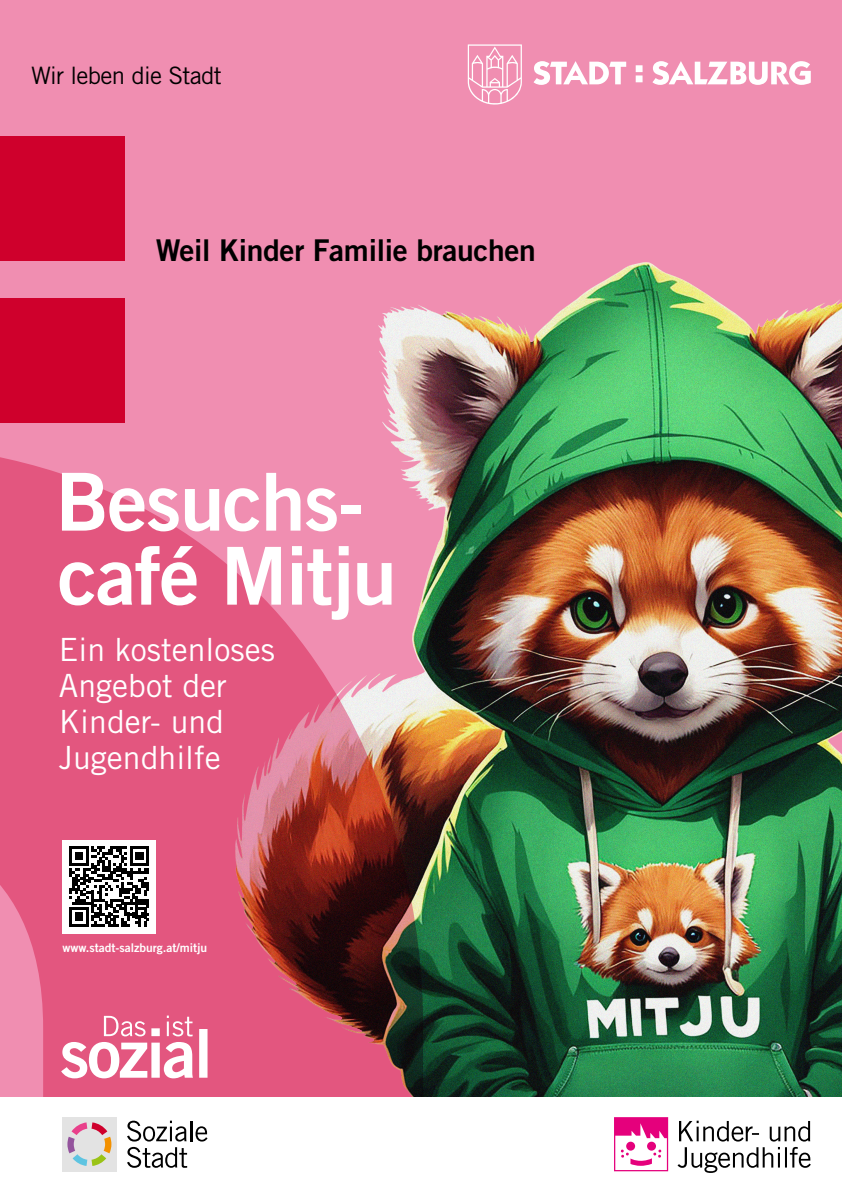
<style>
.page{position:relative;width:842px;height:1191px;background:#fff}
.page>*{position:absolute;margin:0;border:0;box-sizing:border-box;transform-origin:0 0}
.t1{font:80px/74px "Trade Gothic LT Std Bd 2";letter-spacing:-.02em;color:#fff}
.t2{font:32px/36px "Trade Gothic LT Std";color:#fff}
.t3{font:30px "Trade Gothic LT Std Bd 2";letter-spacing:-.01em;color:#000}
.t4{font:24px "Trade Gothic LT Std";letter-spacing:-.025em;color:#000}
.t5{font:12px "Trade Gothic LT Std Bd 2";color:#fff}
</style>
<div class="page">
<div style="left:0;top:0;width:842px;height:1097px;background:#f08eb1"></div>
<img style="left:378px;top:262px;width:464px;height:835px">
<svg style="left:0;top:443px;width:423px;height:654px;fill:#e3567f"></svg>
<svg style="left:533px;top:61px;width:93px;height:24px"></svg>
<svg style="left:636px;top:65px;width:7px;height:17px"></svg>
<svg style="left:652px;top:61px;width:159px;height:24px"></svg>
<svg style="left:468px;top:44px;width:54px;height:61px"></svg>
<div style="left:0;top:136px;width:125px;height:125px;background:#cf002c"></div>
<div style="left:0;top:298px;width:125px;height:125px;background:#cf002c"></div>
<svg style="left:677px;top:1120px;width:134px;height:53px"></svg>
<svg style="left:614px;top:1117px;width:54px;height:54px"></svg>
<hr style="left:190px;top:1121px;width:2px;height:20px;background:#000">
<svg style="left:196px;top:1126px;width:12px;height:15px"></svg>
<svg style="left:127px;top:1120px;width:60px;height:47px"></svg>
<div style="left:62px;top:1117px;width:54px;height:54px;background:#e3e3e3"></div>
<svg style="left:67px;top:1122px;width:44px;height:44px"></svg>
<svg style="left:61px;top:1015px;width:147px;height:63px;background:#ed97b0"></svg>
<div style="left:62px;top:839px;width:94px;height:94px;background:#fff"></div>
<svg style="left:69px;top:846px;width:80px;height:80px"></svg>
<p class="t4" style="left:31px;top:61px;width:192px">Wir leben die Stadt</p>
<p class="t3" style="left:156px;top:231px;width:382px">Weil Kinder Familie brauchen</p>
<h1 class="t1" style="left:56px;top:464px;width:342px">Besuchs&shy;café Mitju</h1>
<p class="t2" style="left:59px;top:631px;width:217px">Ein kostenloses<br>Angebot der<br>Kinder- und<br>Jugendhilfe</p>
<p class="t5" style="left:63px;top:940px;width:146px">www.stadt-salzburg.at/mitju</p>
</div>
